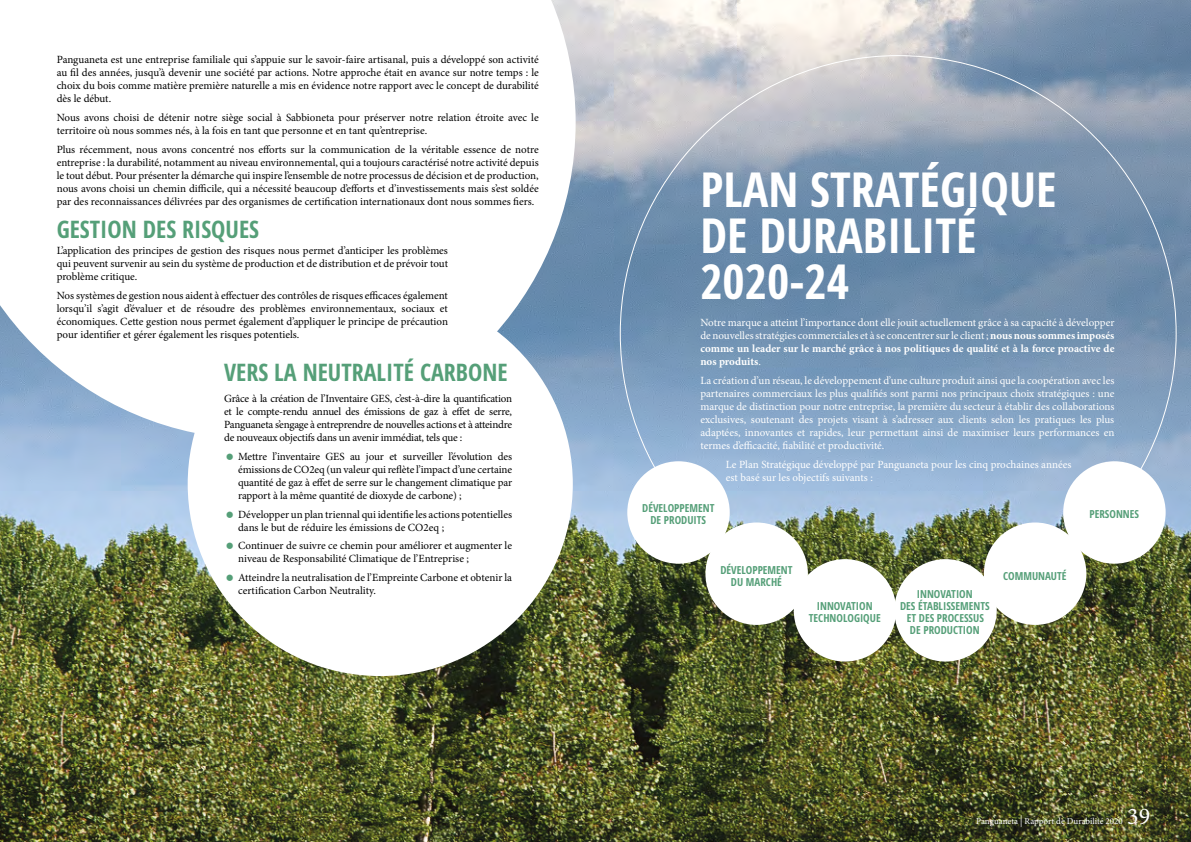
<style>
.page{position:relative;width:1191px;height:842px;background:#fff}
.page>*{position:absolute;margin:0;border:0;box-sizing:border-box;transform-origin:0 0}
.t1{font:700 48px/46px "Germano";color:#fff}
.t2{font:700 24px "Germano";color:#559f78}
.t3{font:24px "Minion Pro";color:#fff}
.t4{font:11px/13px "Minion Pro";letter-spacing:-.005em;color:#000;text-align:justify}
.t5{font:11px/13px "Minion Pro";color:#fff;text-align:justify}
.t6{font:700 11px/12px "Germano";color:#559f78;text-align:center}
.t7{font:9px "Minion Pro";color:#fff}
.s1{font-size:24px;color:#559f78}
.s2{font-weight:700}
.s3{font-size:11.7px}
</style>
<div class="page">
<img style="left:0;top:0;width:1191px;height:842px">
<div style="left:188px;top:292px;width:385px;height:384px;background:#fff;border-radius:50%"></div>
<svg style="left:0;top:0;width:575px;height:439px"></svg>
<div style="left:627px;top:461px;width:102px;height:103px;background:#fff;border-radius:50%"></div>
<div style="left:705px;top:522px;width:103px;height:103px;background:#fff;border-radius:50%"></div>
<div style="left:793px;top:559px;width:103px;height:102px;background:#fff;border-radius:50%"></div>
<div style="left:1063px;top:461px;width:102px;height:103px;background:#fff;border-radius:50%"></div>
<div style="left:984px;top:522px;width:102px;height:103px;background:#fff;border-radius:50%"></div>
<div style="left:894px;top:559px;width:102px;height:102px;background:#fff;border-radius:50%"></div>
<p class="t4" style="left:57px;top:53px;width:483px">Panguaneta est une entreprise familiale qui s’appuie sur le savoir-faire artisanal, puis a développé son activité au fil des années, jusqu’à devenir une société par actions. Notre approche était en avance sur notre temps : le choix du bois comme matière première naturelle a mis en évidence notre rapport avec le concept de durabilité dès le début.</p>
<p class="t4" style="left:57px;top:111px;width:483px">Nous avons choisi de détenir notre siège social à Sabbioneta pour préserver notre relation étroite avec le territoire où nous sommes nés, à la fois en tant que personne et en tant qu’entreprise.</p>
<p class="t4" style="left:57px;top:143px;width:483px">Plus récemment, nous avons concentré nos efforts sur la communication de la véritable essence de notre entreprise : la durabilité, notamment au niveau environnemental, qui a toujours caractérisé notre activité depuis le tout début. Pour présenter la démarche qui inspire l’ensemble de notre processus de décision et de production, nous avons choisi un chemin difficile, qui a nécessité beaucoup d’efforts et d’investissements mais s’est soldée par des reconnaissances délivrées par des organismes de certification internationaux dont nous sommes fiers.</p>
<h2 class="t2" style="left:57px;top:213px;width:204px">GESTION DES RISQUES</h2>
<p class="t4" style="left:57px;top:244px;width:393px">L’application des principes de gestion des risques nous permet d’anticiper les problèmes qui peuvent survenir au sein du système de production et de distribution et de prévoir tout problème critique.</p>
<p class="t4" style="left:57px;top:289px;width:393px">Nos systèmes de gestion nous aident à effectuer des contrôles de risques efficaces également lorsqu’il s’agit d’évaluer et de résoudre des problèmes environnementaux, sociaux et économiques. Cette gestion nous permet également d’appliquer le principe de précaution pour identifier et gérer également les risques potentiels.</p>
<h2 class="t2" style="left:224px;top:355px;width:285px">VERS LA NEUTRALITÉ CARBONE</h2>
<p class="t4" style="left:224px;top:392px;width:289px">Grâce à la création de l’Inventaire GES, c’est-à-dire la quantification et le compte-rendu annuel des émissions de gaz à effet de serre, Panguaneta s’engage à entreprendre de nouvelles actions et à atteindre de nouveaux objectifs dans un avenir immédiat, tels que :</p>
<p class="t4" style="left:238px;top:450px;width:275px;text-indent:-13px"><span class="s1">•</span> Mettre l’inventaire GES au jour et surveiller l’évolution des émissions de CO2eq (un valeur qui reflète l’impact d’une certaine quantité de gaz à effet de serre sur le changement climatique par rapport à la même quantité de dioxyde de carbone) ;</p>
<p class="t4" style="left:238px;top:508px;width:275px;text-indent:-13px"><span class="s1">•</span> Développer un plan triennal qui identifie les actions potentielles dans le but de réduire les émissions de CO2eq ;</p>
<p class="t4" style="left:238px;top:539px;width:275px;text-indent:-13px"><span class="s1">•</span> Continuer de suivre ce chemin pour améliorer et augmenter le niveau de Responsabilité Climatique de l’Entreprise ;</p>
<p class="t4" style="left:238px;top:571px;width:275px;text-indent:-13px"><span class="s1">•</span> Atteindre la neutralisation de l’Empreinte Carbone et obtenir la certification Carbon Neutrality.</p>
<h1 class="t1" style="left:700px;top:165px;width:358px">PLAN STRATÉGIQUE<br>DE DURABILITÉ<br>2020-24</h1>
<p class="t5" style="left:700px;top:316px;width:415px">Notre marque a atteint l’importance dont elle jouit actuellement grâce à sa capacité à développer de nouvelles stratégies commerciales et à se concentrer sur le client ; <span class="s2">nous nous sommes imposés comme un leader sur le marché grâce à nos politiques de qualité et à la force proactive de nos produits</span>.</p>
<p class="t5" style="left:700px;top:374px;width:415px">La création d’un réseau, le développement d’une culture produit ainsi que la coopération avec les partenaires commerciaux les plus qualifiés sont parmi nos principaux choix stratégiques : une marque de distinction pour notre entreprise, la première du secteur à établir des collaborations exclusives, soutenant des projets visant à s’adresser aux clients selon les pratiques les plus adaptées, innovantes et rapides, leur permettant ainsi de maximiser leurs performances en termes d’efficacité, fiabilité et productivité.</p>
<p class="t5" style="left:726px;top:458px;width:347px">Le Plan Stratégique développé par Panguaneta pour les cinq prochaines années est basé sur les objectifs suivants :</p>
<p class="t6" style="left:642px;top:502px;width:74px">DÉVELOPPEMENT<br>DE PRODUITS</p>
<p class="t6" style="left:720px;top:563px;width:74px">DÉVELOPPEMENT<br>DU MARCHÉ</p>
<p class="t6" style="left:809px;top:600px;width:73px">INNOVATION<br>TECHNOLOGIQUE</p>
<p class="t6" style="left:1089px;top:508px;width:51px">PERSONNES</p>
<p class="t6" style="left:1003px;top:569px;width:65px">COMMUNAUTÉ</p>
<p class="t6" style="left:900px;top:588px;width:91px">INNOVATION<br>DES ÉTABLISSEMENTS<br>ET DES PROCESSUS<br>DE PRODUCTION</p>
<p class="t7" style="left:976px;top:815px;width:148px">Panguaneta <span class="s3">|</span> Rapport de Durabilité 2020</p>
<h2 class="t3" style="left:1127px;top:800px;width:25px">39</h2>
</div>
